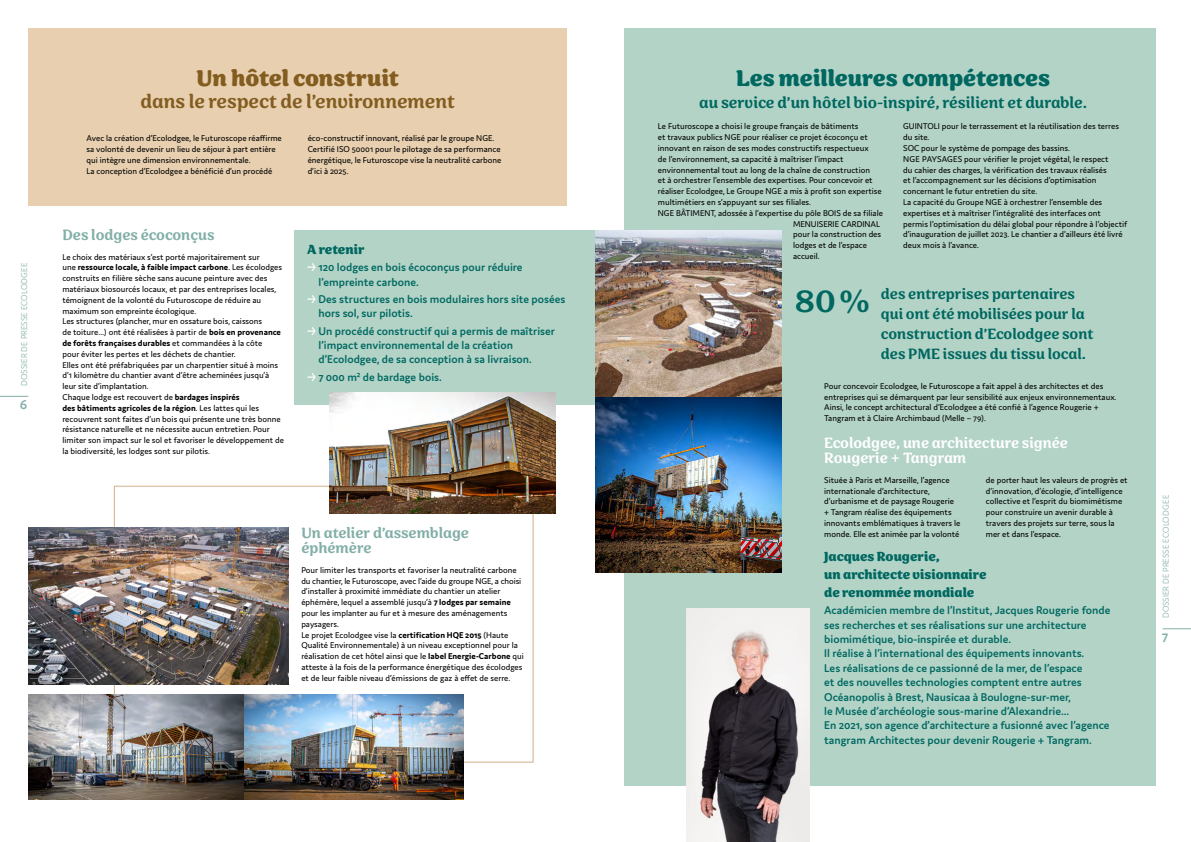
<style>
.page{position:relative;width:1191px;height:842px;background:#fff}
.page>*{position:absolute;margin:0;border:0;box-sizing:border-box;transform-origin:0 0}
.t1{font:500 35px "Sirenia";color:#006860}
.t2{font:700 26px "Sirenia";color:#006860}
.t3{font:700 26px "Sirenia";color:#835d20}
.t4{font:500 22px "Sirenia";color:#835d20}
.t5{font:500 18px "Sirenia";color:#006860}
.t6{font:500 17px/20px "Sirenia";color:#006860}
.t7{font:500 17px/15px "Sirenia";color:#82afa7}
.t8{font:500 17px/15px "Sirenia";color:#fff}
.t9{font:700 15px/18px "Sirenia";color:#006860}
.t10{font:600 15px "Domus";color:#82afa7}
.t11{font:600 12px/14.4px "Domus";color:#006860}
.t12{font:9px/10.8px "Domus";color:#000}
.t13{font:300 9px "Domus";color:#82afa7}
.s1{font-weight:700}
.s2{color:#fff}
</style>
<div class="page">
<div style="left:28px;top:28px;width:539px;height:178px;background:#e7cfaf"></div>
<div style="left:294px;top:230px;width:315px;height:175px;background:#b3d3c7"></div>
<img style="left:28px;top:694px;width:436px;height:105px">
<img style="left:28px;top:528px;width:260px;height:156px">
<img style="left:330px;top:392px;width:226px;height:122px">
<div style="left:624px;top:28px;width:531px;height:758px;background:#b3d3c7"></div>
<img style="left:686px;top:608px;width:123px;height:234px">
<img style="left:595px;top:397px;width:186px;height:176px">
<img style="left:595px;top:231px;width:186px;height:166px">
<svg style="left:0;top:396px;width:28px;height:1px"></svg>
<svg style="left:1162px;top:628px;width:29px;height:1px"></svg>
<p class="t13" style="left:19px;top:386px;width:125px;rotate:-90deg">DOSSIER DE PRESSE ECOLODGEE</p>
<h3 class="t10" style="left:20px;top:396px;width:9px">6</h3>
<h2 class="t3" style="left:196px;top:63px;width:204px">Un hôtel construit</h2>
<h3 class="t4" style="left:140px;top:89px;width:316px">dans le respect de l’environnement</h3>
<p class="t12" style="left:86px;top:133px;width:197px">Avec la création d’Ecolodgee, le Futuroscope réaffirme sa volonté de devenir un lieu de séjour à part entière qui intègre une dimension environnementale.<br>La conception d’Ecolodgee a bénéficié d’un procédé</p>
<p class="t12" style="left:308px;top:133px;width:195px">éco-constructif innovant, réalisé par le groupe NGE.<br>Certifié ISO 50001 pour le pilotage de sa performance énergétique, le Futuroscope vise la neutralité carbone d’ici à 2025.</p>
<h3 class="t7" style="left:62px;top:228px;width:154px">Des lodges écoconçus</h3>
<p class="t12" style="left:62px;top:251px;width:223px">Le choix des matériaux s’est porté majoritairement sur<br>une <span class="s1">ressource locale, à faible impact carbone</span>. Les écolodges construits en filière sèche sans aucune peinture avec des matériaux biosourcés locaux, et par des entreprises locales, témoignent de la volonté du Futuroscope de réduire au maximum son empreinte écologique.<br>Les structures (plancher, mur en ossature bois, caissons<br>de toiture…) ont été réalisées à partir de <span class="s1">bois en provenance de forêts françaises durables</span> et commandées à la côte<br>pour éviter les pertes et les déchets de chantier.<br>Elles ont été préfabriquées par un charpentier situé à moins d’1 kilomètre du chantier avant d’être acheminées jusqu’à leur site d’implantation.<br>Chaque lodge est recouvert de <span class="s1">bardages inspirés<br>des bâtiments agricoles de la région</span>. Les lattes qui les recouvrent sont faites d’un bois qui présente une très bonne résistance naturelle et ne nécessite aucun entretien. Pour limiter son impact sur le sol et favoriser le développement de la biodiversité, les lodges sont sur pilotis.</p>
<h3 class="t9" style="left:307px;top:241px;width:59px">A retenir</h3>
<h3 class="t11" style="left:318px;top:260px;width:206px;text-indent:-11px"><span class="s2">→</span> 120 lodges en bois écoconçus pour réduire l’empreinte carbone.</h3>
<h3 class="t11" style="left:318px;top:292px;width:248px;text-indent:-11px"><span class="s2">→</span> Des structures en bois modulaires hors site posées hors sol, sur pilotis.</h3>
<h3 class="t11" style="left:318px;top:323px;width:238px;text-indent:-11px"><span class="s2">→</span> Un procédé constructif qui a permis de maîtriser l’impact environnemental de la création d’Ecolodgee, de sa conception à sa livraison.</h3>
<h3 class="t11" style="left:307px;top:369px;width:136px"><span class="s2">→</span> 7 000 m² de bardage bois.</h3>
<h3 class="t7" style="left:301px;top:527px;width:169px">Un atelier d’assemblage éphémère</h3>
<p class="t12" style="left:301px;top:564px;width:224px">Pour limiter les transports et favoriser la neutralité carbone du chantier, le Futuroscope, avec l’aide du groupe NGE, a choisi d’installer à proximité immédiate du chantier un atelier éphémère, lequel a assemblé jusqu’à <span class="s1">7 lodges par semaine </span>pour les implanter au fur et à mesure des aménagements paysagers.<br>Le projet Ecolodgee vise la <span class="s1">certification HQE 2015</span> (Haute Qualité Environnementale) à un niveau exceptionnel pour la réalisation de cet hôtel ainsi que le <span class="s1">label Energie-Carbone</span> qui atteste à la fois de la performance énergétique des écolodges et de leur faible niveau d’émissions de gaz à effet de serre.</p>
<h2 class="t2" style="left:736px;top:63px;width:316px">Les meilleures compétences</h2>
<h3 class="t5" style="left:699px;top:92px;width:389px">au service d’un hôtel bio-inspiré, résilient et durable.</h3>
<p class="t12" style="left:658px;top:121px;width:202px">Le Futuroscope a choisi le groupe français de bâtiments</p>
<p class="t12" style="left:658px;top:132px;width:211px">et travaux publics NGE pour réaliser ce projet écoconçu et</p>
<p class="t12" style="left:658px;top:143px;width:212px">innovant en raison de ses modes constructifs respectueux</p>
<p class="t12" style="left:658px;top:153px;width:187px">de l’environnement, sa capacité à maîtriser l’impact</p>
<p class="t12" style="left:658px;top:164px;width:214px">environnemental tout au long de la chaîne de construction</p>
<p class="t12" style="left:658px;top:175px;width:216px">et à orchestrer l’ensemble des expertises. Pour concevoir et</p>
<p class="t12" style="left:658px;top:186px;width:225px">réaliser Ecolodgee, Le Groupe NGE a mis à profit son expertise</p>
<p class="t12" style="left:658px;top:197px;width:155px">multimétiers en s’appuyant sur ses filiales.</p>
<p class="t12" style="left:658px;top:207px;width:227px">NGE BÂTIMENT, adossée à l’expertise du pôle BOIS de sa filiale</p>
<p class="t12" style="left:793px;top:218px;width:89px">MENUISERIE CARDINAL</p>
<p class="t12" style="left:793px;top:229px;width:90px">pour la construction des</p>
<p class="t12" style="left:793px;top:240px;width:76px">lodges et de l’espace</p>
<p class="t12" style="left:793px;top:251px;width:28px">accueil.</p>
<p class="t12" style="left:903px;top:121px;width:226px">GUINTOLI pour le terrassement et la réutilisation des terres du site.<br>SOC pour le système de pompage des bassins.<br>NGE PAYSAGES pour vérifier le projet végétal, le respect<br>du cahier des charges, la vérification des travaux réalisés<br>et l’accompagnement sur les décisions d’optimisation concernant le futur entretien du site.<br>La capacité du Groupe NGE à orchestrer l’ensemble des expertises et à maîtriser l’intégralité des interfaces ont permis l’optimisation du délai global pour répondre à l’objectif d’inauguration de juillet 2023. Le chantier a d’ailleurs été livré deux mois à l’avance.</p>
<h1 class="t1" style="left:795px;top:281px;width:76px">80 %</h1>
<h3 class="t6" style="left:881px;top:285px;width:214px">des entreprises partenaires qui ont été mobilisées pour la construction d’Ecolodgee sont des PME issues du tissu local.</h3>
<p class="t12" style="left:824px;top:380px;width:294px">Pour concevoir Ecolodgee, le Futuroscope a fait appel à des architectes et des entreprises qui se démarquent par leur sensibilité aux enjeux environnementaux.<br>Ainsi, le concept architectural d’Ecolodgee a été confié à l’agence Rougerie + Tangram et à Claire Archimbaud (Melle – 79).</p>
<h3 class="t8" style="left:824px;top:437px;width:245px">Ecolodgee, une architecture signée<br>Rougerie + Tangram</h3>
<p class="t12" style="left:824px;top:474px;width:138px">Située à Paris et Marseille, l’agence internationale d’architecture, d’urbanisme et de paysage Rougerie + Tangram réalise des équipements innovants emblématiques à travers le monde. Elle est animée par la volonté</p>
<p class="t12" style="left:986px;top:474px;width:143px">de porter haut les valeurs de progrès et d’innovation, d’écologie, d’intelligence collective et l’esprit du biomimétisme pour construire un avenir durable à travers des projets sur terre, sous la mer et dans l’espace.</p>
<h3 class="t9" style="left:824px;top:548px;width:164px">Jacques Rougerie,<br>un architecte visionnaire de renommée mondiale</h3>
<p class="t11" style="left:824px;top:603px;width:288px">Académicien membre de l’Institut, Jacques Rougerie fonde ses recherches et ses réalisations sur une architecture biomimétique, bio-inspirée et durable.<br>Il réalise à l’international des équipements innovants.<br>Les réalisations de ce passionné de la mer, de l’espace<br>et des nouvelles technologies comptent entre autres Océanopolis à Brest, Nausicaa à Boulogne-sur-mer,<br>le Musée d’archéologie sous-marine d’Alexandrie…<br>En 2021, son agence d’architecture a fusionné avec l’agence tangram Architectes pour devenir Rougerie + Tangram.</p>
<p class="t13" style="left:1160px;top:618px;width:125px;rotate:-90deg">DOSSIER DE PRESSE ECOLODGEE</p>
<h3 class="t10" style="left:1161px;top:628px;width:8px">7</h3>
</div>
